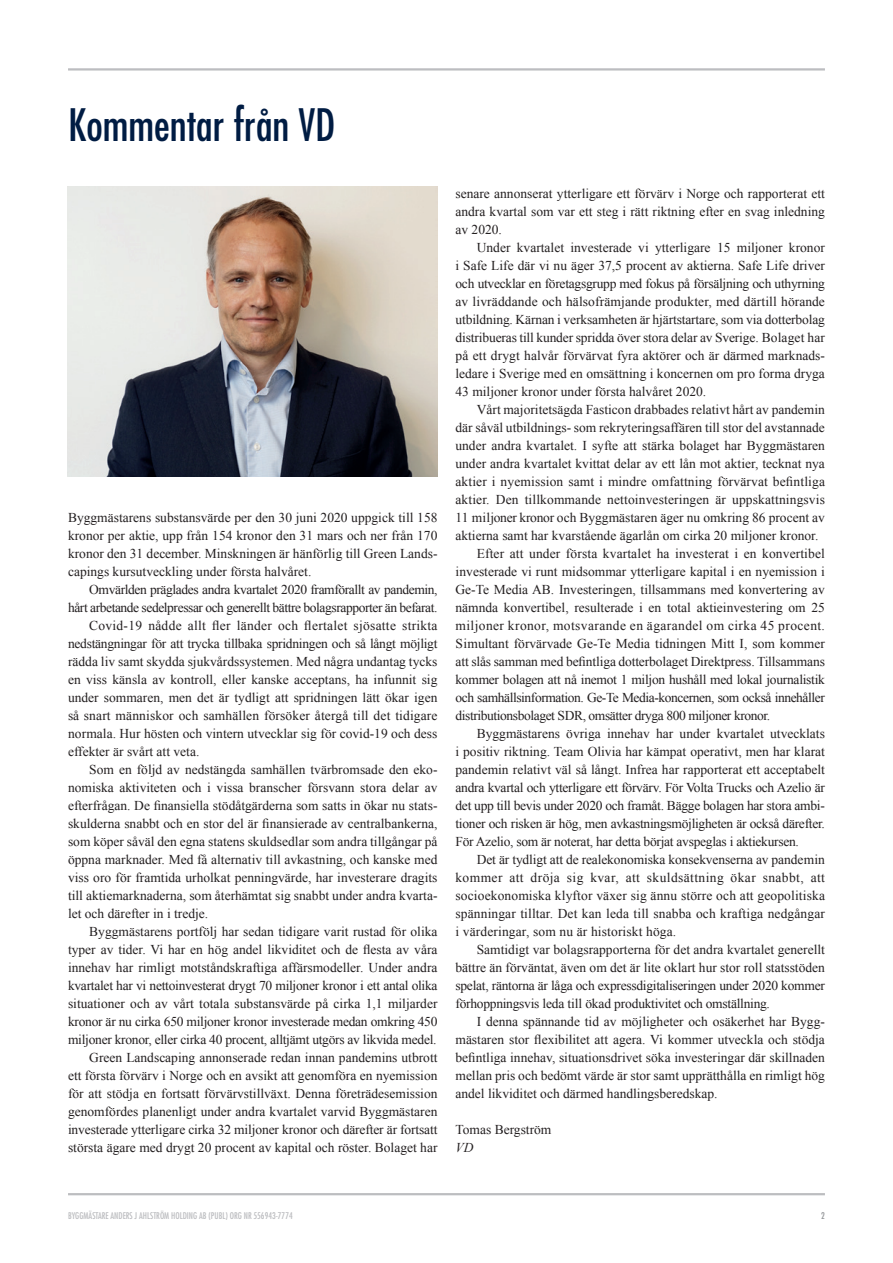
<style>
.page{position:relative;width:893px;height:1263px;background:#fff}
.page>*{position:absolute;margin:0;border:0;box-sizing:border-box;transform-origin:0 0}
.t1{font:condensed 43.5px "Futura LT";color:#001c43}
.t2{font:13.5px/18px "Times New Roman";color:#231f20;text-align:justify}
.t3{font:13.5px "Times New Roman";letter-spacing:-.02em;color:#231f20}
.t4{font:13.5px "Times New Roman";letter-spacing:-.03em;color:#231f20}
.t5{font:13.5px "Times New Roman";letter-spacing:.03em;color:#231f20}
.t6{font:13.5px "Times New Roman";letter-spacing:.02em;color:#231f20}
.t7{font:italic 13.5px "Times New Roman";color:#231f20}
.t8{font:condensed 9px "Futura LT";color:#bcbdc0}
.t9{font:condensed 9px "Futura LT";color:#939598}
</style>
<div class="page">
<hr style="left:68px;top:68px;width:757px;height:3px;background:#bcbdc0">
<hr style="left:68px;top:1193px;width:757px;height:2px;background:#bcbdc0">
<img style="left:68px;top:186px;width:369px;height:290px">
<h1 class="t1" style="left:68px;top:99px;width:269px">Kommentar från VD</h1>
<p class="t2" style="left:68px;top:508px;width:371px">Byggmästarens substansvärde per den 30 juni 2020 uppgick till 158 kronor per aktie, upp från 154 kronor den 31 mars och ner från 170 kronor den 31 december. Minskningen är hänförlig till Green Lands&shy;capings kursutveckling under första halvåret.</p>
<p class="t4" style="left:89px;top:580px;width:350px">Omvärlden präglades andra kvartalet 2020 framförallt av pandemin,</p>
<p class="t4" style="left:68px;top:598px;width:371px">hårt arbetande sedelpressar och generellt bättre bolagsrapporter än befarat.</p>
<p class="t6" style="left:89px;top:616px;width:350px">Covid-19 nådde allt fler länder och flertalet sjösatte strikta</p>
<p class="t3" style="left:68px;top:634px;width:371px">nedstängningar för att trycka tillbaka spridningen och så långt möjligt</p>
<p class="t2" style="left:68px;top:652px;width:371px">rädda liv samt skydda sjukvårdssystemen. Med några undantag tycks</p>
<p class="t2" style="left:68px;top:670px;width:371px">en viss känsla av kontroll, eller kanske acceptans, ha infunnit sig</p>
<p class="t2" style="left:68px;top:688px;width:371px">under sommaren, men det är tydligt att spridningen lätt ökar igen</p>
<p class="t2" style="left:68px;top:706px;width:371px">så snart människor och samhällen försöker återgå till det tidigare</p>
<p class="t2" style="left:68px;top:724px;width:371px">normala. Hur hösten och vintern utvecklar sig för covid-19 och dess</p>
<p class="t2" style="left:68px;top:742px;width:133px">effekter är svårt att veta.</p>
<p class="t2" style="left:89px;top:760px;width:350px">Som en följd av nedstängda samhällen tvärbromsade den eko-</p>
<p class="t2" style="left:68px;top:778px;width:371px">nomiska aktiviteten och i vissa branscher försvann stora delar av</p>
<p class="t2" style="left:68px;top:796px;width:371px">efterfrågan. De finansiella stödåtgärderna som satts in ökar nu stats-</p>
<p class="t2" style="left:68px;top:814px;width:371px">skulderna snabbt och en stor del är finansierade av centralbankerna,</p>
<p class="t2" style="left:68px;top:832px;width:371px">som köper såväl den egna statens skuldsedlar som andra tillgångar på</p>
<p class="t2" style="left:68px;top:850px;width:371px">öppna marknader. Med få alternativ till avkastning, och kanske med</p>
<p class="t2" style="left:68px;top:868px;width:371px">viss oro för framtida urholkat penningvärde, har investerare dragits</p>
<p class="t2" style="left:68px;top:886px;width:371px">till aktiemarknaderna, som återhämtat sig snabbt under andra kvarta-</p>
<p class="t2" style="left:68px;top:904px;width:142px">let och därefter in i tredje.</p>
<p class="t2" style="left:89px;top:922px;width:350px">Byggmästarens portfölj har sedan tidigare varit rustad för olika</p>
<p class="t2" style="left:68px;top:940px;width:371px">typer av tider. Vi har en hög andel likviditet och de flesta av våra</p>
<p class="t2" style="left:68px;top:958px;width:371px">innehav har rimligt motståndskraftiga affärsmodeller. Under andra</p>
<p class="t3" style="left:68px;top:976px;width:371px">kvartalet har vi nettoinvesterat drygt 70 miljoner kronor i ett antal olika</p>
<p class="t2" style="left:68px;top:994px;width:371px">situationer och av vårt totala substansvärde på cirka 1,1 miljarder</p>
<p class="t3" style="left:68px;top:1012px;width:371px">kronor är nu cirka 650 miljoner kronor investerade medan omkring 450</p>
<p class="t3" style="left:68px;top:1030px;width:370px">miljoner kronor, eller cirka 40 procent, alltjämt utgörs av likvida medel.</p>
<p class="t2" style="left:89px;top:1048px;width:350px">Green Landscaping annonserade redan innan pandemins utbrott</p>
<p class="t2" style="left:68px;top:1066px;width:371px">ett första förvärv i Norge och en avsikt att genomföra en nyemission</p>
<p class="t2" style="left:68px;top:1084px;width:371px">för att stödja en fortsatt förvärvstillväxt. Denna företrädesemission</p>
<p class="t2" style="left:68px;top:1102px;width:371px">genomfördes planenligt under andra kvartalet varvid Byggmästaren</p>
<p class="t2" style="left:68px;top:1120px;width:371px">investerade ytterligare cirka 32 miljoner kronor och därefter är fortsatt</p>
<p class="t2" style="left:68px;top:1138px;width:371px">största ägare med drygt 20 procent av kapital och röster. Bolaget har</p>
<p class="t2" style="left:455px;top:184px;width:371px">senare annonserat ytterligare ett förvärv i Norge och rapporterat ett andra kvartal som var ett steg i rätt riktning efter en svag inledning av 2020.</p>
<p class="t2" style="left:455px;top:238px;width:371px;text-indent:21px">Under kvartalet investerade vi ytterligare 15 miljoner kronor i Safe Life där vi nu äger 37,5 procent av aktierna. Safe Life driver och utvecklar en företagsgrupp med fokus på försäljning och uthyrning av livräddande och hälsofrämjande produkter, med därtill hörande utbildning. Kärnan i verksamheten är hjärtstartare, som via dotterbolag distribueras till kunder spridda över stora delar av Sverige. Bolaget har på ett drygt halvår förvärvat fyra aktörer och är därmed marknads&shy;ledare i Sverige med en omsättning i koncernen om pro forma dryga 43 miljoner kronor under första halvåret 2020.</p>
<p class="t2" style="left:477px;top:400px;width:350px">Vårt majoritetsägda Fasticon drabbades relativt hårt av pandemin</p>
<p class="t2" style="left:455px;top:418px;width:371px">där såväl utbildnings- som rekryteringsaffären till stor del avstannade</p>
<p class="t2" style="left:455px;top:436px;width:371px">under andra kvartalet. I syfte att stärka bolaget har Byggmästaren</p>
<p class="t2" style="left:455px;top:454px;width:371px">under andra kvartalet kvittat delar av ett lån mot aktier, tecknat nya</p>
<p class="t2" style="left:455px;top:472px;width:371px">aktier i nyemission samt i mindre omfattning förvärvat befintliga</p>
<p class="t2" style="left:455px;top:490px;width:371px">aktier. Den tillkommande nettoinvesteringen är uppskattningsvis</p>
<p class="t2" style="left:455px;top:508px;width:371px">11 miljoner kronor och Byggmästaren äger nu omkring 86 procent av</p>
<p class="t2" style="left:455px;top:526px;width:364px">aktierna samt har kvarstående ägarlån om cirka 20 miljoner kronor.</p>
<p class="t2" style="left:477px;top:544px;width:350px">Efter att under första kvartalet ha investerat i en konvertibel</p>
<p class="t2" style="left:455px;top:562px;width:371px">investerade vi runt midsommar ytterligare kapital i en nyemission i</p>
<p class="t2" style="left:455px;top:580px;width:371px">Ge-Te Media AB. Investeringen, tillsammans med konvertering av</p>
<p class="t2" style="left:455px;top:598px;width:371px">nämnda konvertibel, resulterade i en total aktieinvestering om 25</p>
<p class="t5" style="left:455px;top:616px;width:371px">miljoner kronor, motsvarande en ägarandel om cirka 45 procent.</p>
<p class="t2" style="left:455px;top:634px;width:371px">Simultant förvärvade Ge-Te Media tidningen Mitt I, som kommer</p>
<p class="t2" style="left:455px;top:652px;width:371px">att slås samman med befintliga dotterbolaget Direktpress. Tillsammans</p>
<p class="t3" style="left:455px;top:670px;width:371px">kommer bolagen att nå inemot 1 miljon hushåll med lokal journalistik</p>
<p class="t4" style="left:455px;top:688px;width:371px">och samhällsinformation. Ge-Te Media-koncernen, som också innehåller</p>
<p class="t4" style="left:455px;top:706px;width:316px">distributionsbolaget SDR, omsätter dryga 800 miljoner kronor.</p>
<p class="t2" style="left:477px;top:724px;width:350px">Byggmästarens övriga innehav har under kvartalet utvecklats</p>
<p class="t2" style="left:455px;top:742px;width:371px">i positiv riktning. Team Olivia har kämpat operativt, men har klarat</p>
<p class="t2" style="left:455px;top:760px;width:371px">pandemin relativt väl så långt. Infrea har rapporterat ett acceptabelt</p>
<p class="t3" style="left:455px;top:778px;width:371px">andra kvartal och ytterligare ett förvärv. För Volta Trucks och Azelio är</p>
<p class="t3" style="left:455px;top:796px;width:371px">det upp till bevis under 2020 och framåt. Bägge bolagen har stora ambi-</p>
<p class="t3" style="left:455px;top:814px;width:371px">tioner och risken är hög, men avkastningsmöjligheten är också därefter.</p>
<p class="t3" style="left:455px;top:832px;width:345px">För Azelio, som är noterat, har detta börjat avspeglas i aktiekursen.</p>
<p class="t2" style="left:477px;top:850px;width:350px">Det är tydligt att de realekonomiska konsekvenserna av pandemin</p>
<p class="t5" style="left:455px;top:868px;width:371px">kommer att dröja sig kvar, att skuldsättning ökar snabbt, att</p>
<p class="t2" style="left:455px;top:886px;width:371px">socioekonomiska klyftor växer sig ännu större och att geopolitiska</p>
<p class="t2" style="left:455px;top:904px;width:371px">spänningar tilltar. Det kan leda till snabba och kraftiga nedgångar</p>
<p class="t2" style="left:455px;top:922px;width:222px">i värderingar, som nu är historiskt höga.</p>
<p class="t2" style="left:477px;top:940px;width:350px">Samtidigt var bolagsrapporterna för det andra kvartalet generellt</p>
<p class="t2" style="left:455px;top:958px;width:371px">bättre än förväntat, även om det är lite oklart hur stor roll statsstöden</p>
<p class="t3" style="left:455px;top:976px;width:371px">spelat, räntorna är låga och expressdigitaliseringen under 2020 kommer</p>
<p class="t3" style="left:455px;top:994px;width:316px">förhoppningsvis leda till ökad produktivitet och omställning.</p>
<p class="t2" style="left:477px;top:1012px;width:350px">I denna spännande tid av möjligheter och osäkerhet har Bygg-</p>
<p class="t2" style="left:455px;top:1030px;width:371px">mästaren stor flexibilitet att agera. Vi kommer utveckla och stödja</p>
<p class="t2" style="left:455px;top:1048px;width:371px">befintliga innehav, situationsdrivet söka investeringar där skillnaden</p>
<p class="t2" style="left:455px;top:1066px;width:371px">mellan pris och bedömt värde är stor samt upprätthålla en rimligt hög</p>
<p class="t2" style="left:455px;top:1084px;width:264px">andel likviditet och därmed handlingsberedskap.</p>
<p class="t2" style="left:455px;top:1120px;width:97px">Tomas Bergström</p>
<p class="t7" style="left:455px;top:1138px;width:19px">VD</p>
<p class="t8" style="left:68px;top:1210px;width:226px">BYGGMÄSTARE ANDERS J AHLSTRÖM HOLDING AB (PUBL) ORG NR 556943-7774</p>
<p class="t9" style="left:821px;top:1210px;width:5px">2</p>
</div>
